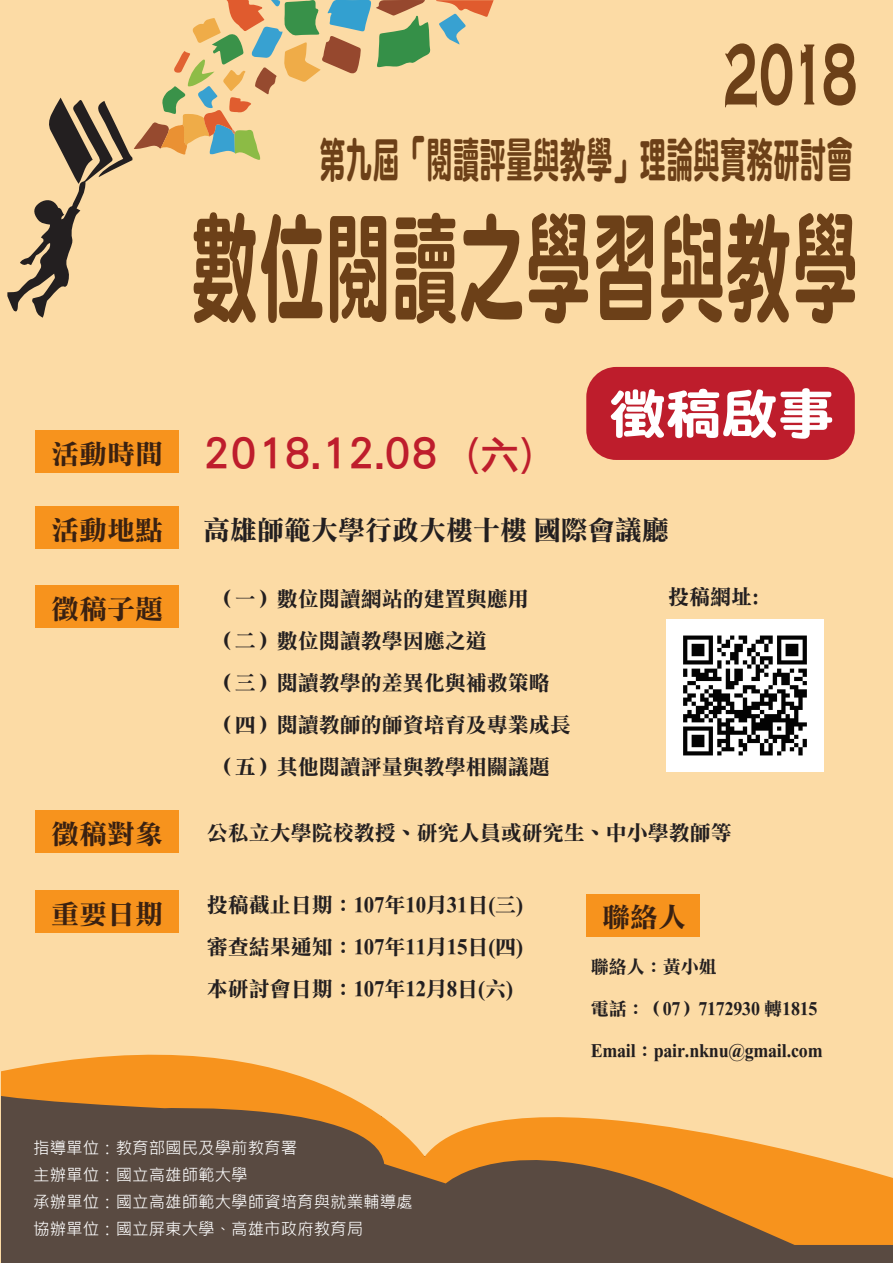
<style>
.page{position:relative;width:893px;height:1263px;background:#fcdba5}
.page>*{position:absolute;margin:0;border:0;box-sizing:border-box;transform-origin:0 0}
.t1{font:120px "DFN Yuan XB HKP BF";color:#6c4018;scale:.56 1}
.t2{font:700 90px "Copperplate Gothic";color:#6c4018;scale:.56 1}
.t3{font:54px "DFN Yuan XB HKP BF";color:#fff;scale:1.04 1}
.t4{font:48px "DFN Yuan XB HK BF";color:#6c4018;scale:.56 1}
.t5{font:47.4px "DF Li Hei Std W5";color:#be1d2c}
.t6{font:27px "DF Li Song Bd HK BF";color:#3a2111;scale:1.04 1}
.t7{font:27px "DF Li Song Bd HK BF";color:#231f20}
.t8{font:21px/42px "DF Li Song Bd HK BF";color:#231f20}
.t9{font:18px "DF Li Song Bd HK BF";color:#231f20}
.t10{font:16.5px/27px "Microsoft Jheng Hei";color:#fff}
.s1{font-size:39.45px}
</style>
<div class="page">
<svg style="left:7px;top:0;width:487px;height:318px"></svg>
<div style="left:35px;top:430px;width:143px;height:43px;background:#f7931d"></div>
<img style="left:666px;top:620px;width:158px;height:151px">
<div style="left:586px;top:367px;width:269px;height:93px;background:#be1d2c;border-radius:30px"></div>
<div style="left:736px;top:1192px;width:157px;height:71px;background:#594a41"></div>
<div style="left:282px;top:1156px;width:458px;height:107px;background:#594a41"></div>
<div style="left:243px;top:1094px;width:77px;height:169px;background:#594a41"></div>
<div style="left:1px;top:1080px;width:252px;height:183px;background:#594a41"></div>
<svg style="left:1px;top:1054px;width:892px;height:191px"></svg>
<div style="left:35px;top:506px;width:143px;height:42px;background:#f7931d"></div>
<div style="left:35px;top:585px;width:143px;height:43px;background:#f7931d"></div>
<div style="left:35px;top:811px;width:143px;height:42px;background:#f7931d"></div>
<div style="left:35px;top:891px;width:143px;height:42px;background:#f7931d"></div>
<div style="left:586px;top:894px;width:114px;height:42px;background:#f7931d"></div>
<h2 class="t2" style="left:723px;top:25px;width:242px">2018</h2>
<h3 class="t4" style="left:319px;top:135px;width:955px">第九屆「閱讀評量與教學」理論與實務研討會</h3>
<h1 class="t1" style="left:191px;top:208px;width:1193px">數位閱讀之學習與教學</h1>
<p class="t6" style="left:51px;top:440px;width:109px">活動時間</p>
<h3 class="t5" style="left:203px;top:426px;width:331px">2018.12.08 <span class="s1">(六)</span></h3>
<h3 class="t3" style="left:610px;top:386px;width:217px">徵稿啟事</h3>
<p class="t6" style="left:51px;top:516px;width:109px">活動地點</p>
<p class="t7" style="left:203px;top:516px;width:467px">高雄師範大學行政大樓十樓 國際會議廳</p>
<p class="t6" style="left:51px;top:595px;width:109px">徵稿子題</p>
<p class="t8" style="left:214px;top:579px;width:358px">（一）數位閱讀網站的建置與應用<br>（二）數位閱讀教學因應之道<br>（三）閱讀教學的差異化與補救策略（四）閱讀教師的師資培育及專業成長（五）其他閱讀評量與教學相關議題</p>
<p class="t8" style="left:668px;top:577px;width:92px">投稿網址:</p>
<p class="t6" style="left:51px;top:821px;width:109px">徵稿對象</p>
<p class="t8" style="left:207px;top:813px;width:527px">公私立大學院校教授、研究人員或研究生、中小學教師等</p>
<p class="t6" style="left:51px;top:901px;width:109px">重要日期</p>
<p class="t8" style="left:207px;top:884px;width:318px;text-align:justify">投稿截止日期：107年10月31日(三)審查結果通知：107年11月15日(四)本研討會日期：107年12月8日(六)</p>
<p class="t6" style="left:602px;top:904px;width:82px">聯絡人</p>
<p class="t9" style="left:591px;top:957px;width:127px">聯絡人：黃小姐</p>
<p class="t9" style="left:591px;top:999px;width:228px">電話：（07）7172930 轉1815</p>
<p class="t9" style="left:591px;top:1041px;width:233px">Email：pair.nknu@gmail.com</p>
<p class="t10" style="left:33px;top:1134px;width:381px">指導單位：教育部國民及學前教育署<br>主辦單位：國立高雄師範大學<br>承辦單位：國立高雄師範大學師資培育與就業輔導處協辦單位：國立屏東大學、高雄市政府教育局</p>
</div>
